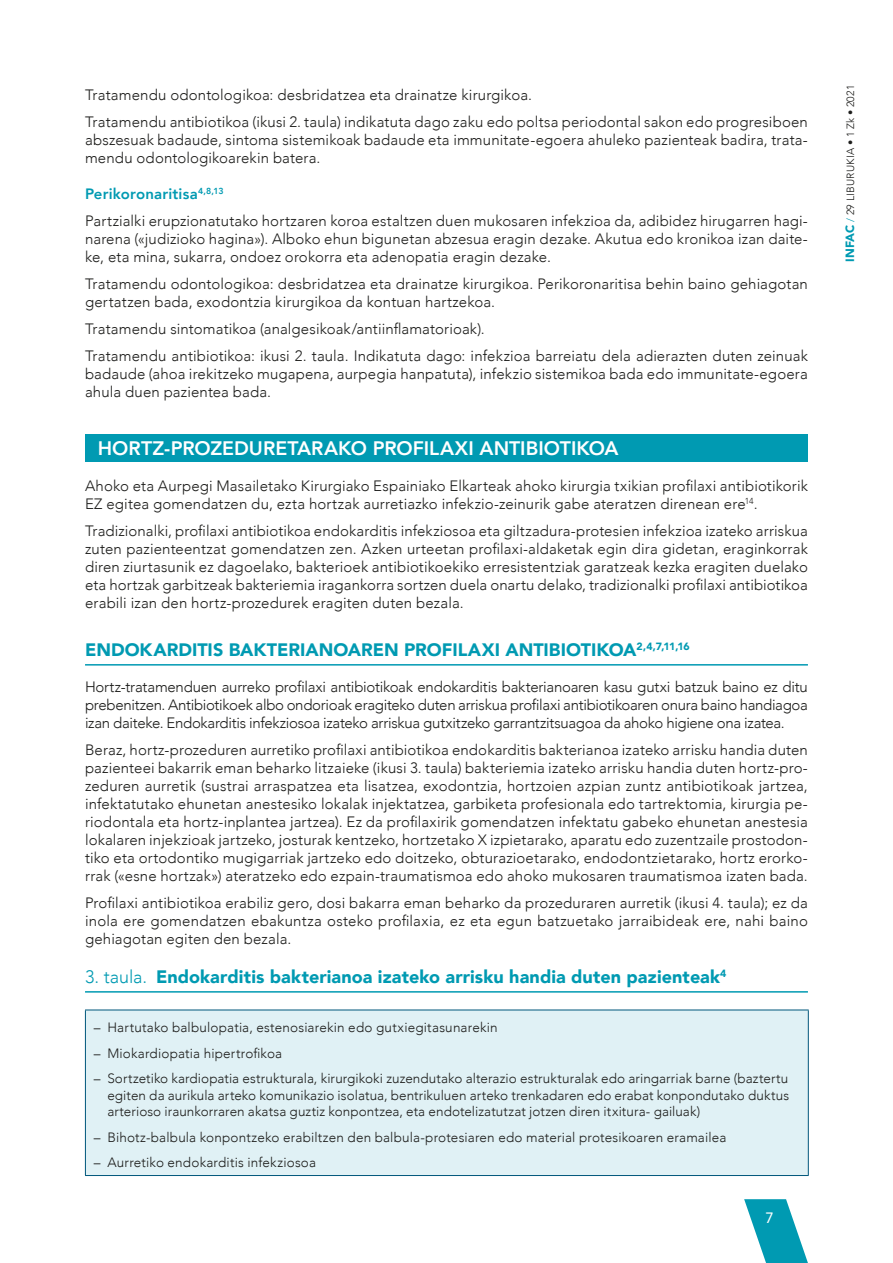
<style>
.page{position:relative;width:893px;height:1263px;background:#fff}
.page>*{position:absolute;margin:0;border:0;box-sizing:border-box;transform-origin:0 0}
.Titulo1{font:800 19.5px "Avenir";color:#fff}
.TABLA_FIGURA_titulo{font:900 18px "Avenir";letter-spacing:.005em;color:#009ab2}
.Titulo2{font:900 18px "Avenir";color:#009ab2}
.Texto_general{font:300 15px/18px "Avenir";letter-spacing:.01em;color:#1d1d1b;text-align:justify}
.Titulo3{font:800 15px "Avenir";letter-spacing:.01em;color:#009ab2}
.t1{font:15px "Avenir";color:#fff}
.TABLA_texto{font:300 13.5px/16.5px "Avenir";letter-spacing:.01em;color:#1d1d1b;text-align:justify}
.t2{font:300 10.5px "Avenir";letter-spacing:.02em;color:#1d1d1b}
.s1{font-weight:300}
.s2{font-weight:900;font-size:12px;color:#009ab2}
.s3{color:#009ab2}
</style>
<div class="page">
<div style="left:85px;top:434px;width:723px;height:27px;background:#009ab2"></div>
<hr style="left:85px;top:664px;width:723px;height:1px;background:#009ab2">
<hr style="left:85px;top:991px;width:723px;height:1px;background:#009ab2">
<div style="left:85px;top:1010px;width:723px;height:165px;background:#e0f1f5"></div>
<hr style="left:85px;top:1009px;width:724px;height:1px;background:#00577b">
<hr style="left:85px;top:1010px;width:1px;height:165px;background:#00577b">
<hr style="left:808px;top:1010px;width:1px;height:165px;background:#00577b">
<hr style="left:85px;top:1175px;width:724px;height:1px;background:#00577b">
<svg style="left:744px;top:1199px;width:64px;height:64px"></svg>
<p class="Texto_general" style="left:85px;top:86px;width:448px">Tratamendu odontologikoa: desbridatzea eta drainatze kirurgikoa.</p>
<p class="Texto_general" style="left:85px;top:113px;width:724px">Tratamendu antibiotikoa (ikusi 2. taula) indikatuta dago zaku edo poltsa periodontal sakon edo progresiboen abszesuak badaude, sintoma sistemikoak badaude eta immunitate-egoera ahuleko pazienteak badira, trata&shy;mendu odontologikoarekin batera.</p>
<p class="Titulo3" style="left:85px;top:182px;width:140px">Perikoronaritisa<sup>4,8,13</sup></p>
<p class="Texto_general" style="left:85px;top:212px;width:724px">Partzialki erupzionatutako hortzaren koroa estaltzen duen mukosaren infekzioa da, adibidez hirugarren hagi&shy;narena («judizioko hagina»). Alboko ehun bigunetan abzesua eragin dezake. Akutua edo kronikoa izan daite&shy;ke, eta mina, sukarra, ondoez orokorra eta adenopatia eragin dezake.</p>
<p class="Texto_general" style="left:85px;top:275px;width:724px">Tratamendu odontologikoa: desbridatzea eta drainatze kirurgikoa. Perikoronaritisa behin baino gehiagotan gertatzen bada, exodontzia kirurgikoa da kontuan hartzekoa.</p>
<p class="Texto_general" style="left:85px;top:320px;width:401px">Tratamendu sintomatikoa (analgesikoak/antiinflamatorioak).</p>
<p class="Texto_general" style="left:85px;top:347px;width:724px">Tratamendu antibiotikoa: ikusi 2. taula. Indikatuta dago: infekzioa barreiatu dela adierazten duten zeinuak badaude (ahoa irekitzeko mugapena, aurpegia hanpatuta), infekzio sistemikoa bada edo immunitate-egoera ahula duen pazientea bada.</p>
<p class="Titulo1" style="left:98px;top:433px;width:522px">HORTZ-PROZEDURETARAKO PROFILAXI ANTIBIOTIKOA</p>
<p class="Texto_general" style="left:85px;top:476px;width:724px">Ahoko eta Aurpegi Masailetako Kirurgiako Espainiako Elkarteak ahoko kirurgia txikian profilaxi antibiotikorik<br>EZ egitea gomendatzen du, ezta hortzak aurretiazko infekzio-zeinurik gabe ateratzen direnean ere<sup>14</sup>.</p>
<p class="Texto_general" style="left:85px;top:521px;width:724px">Tradizionalki, profilaxi antibiotikoa endokarditis infekziosoa eta giltzadura-protesien infekzioa izateko arriskua zuten pazienteentzat gomendatzen zen. Azken urteetan profilaxi-aldaketak egin dira gidetan, eraginkorrak diren ziurtasunik ez dagoelako, bakterioek antibiotikoekiko erresistentziak garatzeak kezka eragiten duelako eta hortzak garbitzeak bakteriemia iragankorra sortzen duela onartu delako, tradizionalki profilaxi antibiotikoa erabili izan den hortz-prozedurek eragiten duten bezala.</p>
<p class="Titulo2" style="left:85px;top:634px;width:606px">ENDOKARDITIS BAKTERIANOAREN PROFILAXI ANTIBIOTIKOA<sup>2,4,7,11,16</sup></p>
<p class="Texto_general" style="left:85px;top:677px;width:724px">Hortz-tratamenduen aurreko profilaxi antibiotikoak endokarditis bakterianoaren kasu gutxi batzuk baino ez ditu prebenitzen. Antibiotikoek albo ondorioak eragiteko duten arriskua profilaxi antibiotikoaren onura baino handiagoa izan daiteke. Endokarditis infekziosoa izateko arriskua gutxitzeko garrantzitsuagoa da ahoko higiene ona izatea.</p>
<p class="Texto_general" style="left:85px;top:740px;width:724px">Beraz, hortz-prozeduren aurretiko profilaxi antibiotikoa endokarditis bakterianoa izateko arrisku handia duten pazienteei bakarrik eman beharko litzaieke (ikusi 3. taula) bakteriemia izateko arrisku handia duten hortz-pro&shy;zeduren aurretik (sustrai arraspatzea eta lisatzea, exodontzia, hortzoien azpian zuntz antibiotikoak jartzea, infektatutako ehunetan anestesiko lokalak injektatzea, garbiketa profesionala edo tartrektomia, kirurgia pe&shy;riodontala eta hortz-inplantea jartzea). Ez da profilaxirik gomendatzen infektatu gabeko ehunetan anestesia lokalaren injekzioak jartzeko, josturak kentzeko, hortzetako X izpietarako, aparatu edo zuzentzaile prostodon&shy;tiko eta ortodontiko mugigarriak jartzeko edo doitzeko, obturazioetarako, endodontzietarako, hortz erorko&shy;rrak («esne hortzak») ateratzeko edo ezpain-traumatismoa edo ahoko mukosaren traumatismoa izaten bada.</p>
<p class="Texto_general" style="left:85px;top:893px;width:724px">Profilaxi antibiotikoa erabiliz gero, dosi bakarra eman beharko da prozeduraren aurretik (ikusi 4. taula); ez da inola ere gomendatzen ebakuntza osteko profilaxia, ez eta egun batzuetako jarraibideak ere, nahi baino gehiagotan egiten den bezala.</p>
<p class="TABLA_FIGURA_titulo" style="left:85px;top:961px;width:643px"><span class="s1">3. taula.</span> Endokarditis bakterianoa izateko arrisku handia duten pazienteak<sup>4</sup></p>
<p class="TABLA_texto" style="left:94px;top:1019px;width:405px">– Hartutako balbulopatia, estenosiarekin edo gutxiegitasunarekin</p>
<p class="TABLA_texto" style="left:94px;top:1044px;width:190px">– Miokardiopatia hipertrofikoa</p>
<p class="TABLA_texto" style="left:107px;top:1070px;width:683px;text-indent:-13px">– Sortzetiko kardiopatia estrukturala, kirurgikoki zuzendutako alterazio estrukturalak edo aringarriak barne (baztertu egiten da aurikula arteko komunikazio isolatua, bentrikuluen arteko trenkadaren edo erabat konpondutako duktus arterioso iraunkorraren akatsa guztiz konpontzea, eta endotelizatutzat jotzen diren itxitura- gailuak)</p>
<p class="TABLA_texto" style="left:94px;top:1128px;width:634px">– Bihotz-balbula konpontzeko erabiltzen den balbula-protesiaren edo material protesikoaren eramailea</p>
<p class="TABLA_texto" style="left:94px;top:1154px;width:224px">– Aurretiko endokarditis infekziosoa</p>
<p class="t1" style="left:765px;top:1206px;width:10px">7</p>
<p class="t2" style="left:844px;top:262px;width:179px;rotate:-90deg"><span class="s2">INFAC</span> <span class="s3">/</span> 29 LIBURUKIA • 1 Zk • 2021</p>
</div>
